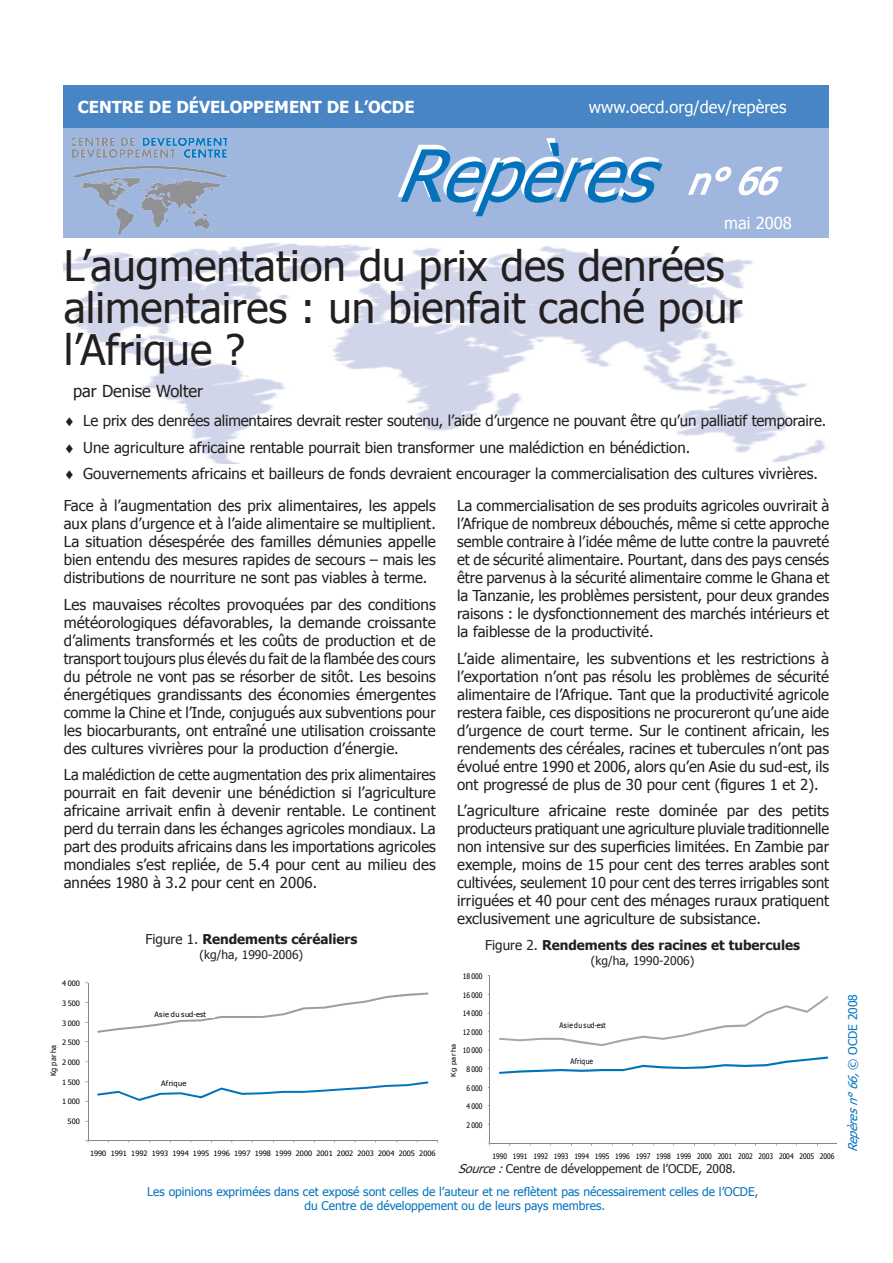
<style>
.page{position:relative;width:893px;height:1263px;background:#fff}
.page>*{position:absolute;margin:0;border:0;box-sizing:border-box;transform-origin:0 0}
.t1{font:italic 72px "Tahoma";color:#0372bb}
.t2{font:42px/42px "Tahoma";color:#231f20}
.t3{font:italic 36px "Tahoma";color:#fff}
.t4{font:16.5px "Tahoma";color:#fff}
.t5{font:700 16.5px "Tahoma";color:#fff}
.t6{font:16.5px "Tahoma";color:#231f20}
.Texte_courant{font:15px/18px "Tahoma";color:#231f20;text-align:justify}
.Box_bullets{font:15px "Tahoma";color:#231f20}
.t7{font:15px/26.5px "Symbol";color:#231f20;text-align:justify}
.Texte_courant-2{font:700 13.5px "Tahoma";color:#231f20}
.t8{font:12px "Tahoma";color:#0372bb}
.Texte_courant-3{font:12px "Tahoma";color:#231f20}
.t9{font:italic 12px "Tahoma";color:#0372bb}
.t10{font:7.65px "Tahoma";letter-spacing:-.01em;color:#000;scale:.88 1}
.t11{font:7.65px "Tahoma";letter-spacing:.04em;color:#000;scale:.88 1}
.t12{font:7.65px "Tahoma";letter-spacing:.035em;color:#000;scale:.88 1}
.t13{font:7.5px "Tahoma";color:#000}
.t14{font:7.35px "Tahoma";letter-spacing:.005em;color:#000}
.t15{font:7.35px "Tahoma";letter-spacing:.03em;color:#000}
.t16{font:6.75px "Tahoma";color:#000;scale:1.14 1}
.s1{font-weight:400}
.s2{font-style:italic}
.s3{font-style:normal}
</style>
<div class="page">
<div style="left:64px;top:127px;width:765px;height:112px;background:#9fb7de"></div>
<img style="left:64px;top:238px;width:765px;height:225px">
<div style="left:64px;top:85px;width:765px;height:43px;background:#4885c5"></div>
<img style="left:72px;top:138px;width:155px;height:96px">
<svg style="left:688px;top:166px;width:95px;height:30px"></svg>
<hr style="left:88px;top:983px;width:1px;height:158px;background:#868686">
<hr style="left:88px;top:1140px;width:350px;height:1px;background:#868686">
<svg style="left:97px;top:1081px;width:331px;height:20px"></svg>
<svg style="left:97px;top:992px;width:331px;height:41px"></svg>
<div style="left:148px;top:1006px;width:67px;height:11px;background:#fff"></div>
<div style="left:154px;top:1075px;width:54px;height:13px;background:#fff"></div>
<hr style="left:489px;top:975px;width:1px;height:168px;background:#868686">
<hr style="left:490px;top:1143px;width:346px;height:1px;background:#868686">
<svg style="left:499px;top:1056px;width:329px;height:18px"></svg>
<svg style="left:499px;top:996px;width:329px;height:50px"></svg>
<div style="left:564px;top:1053px;width:67px;height:13px;background:#fff"></div>
<div style="left:553px;top:1017px;width:63px;height:17px;background:#fff"></div>
<p class="t5" style="left:78px;top:95px;width:338px">CENTRE DE DÉVELOPPEMENT DE L’OCDE</p>
<p class="t4" style="left:589px;top:95px;width:199px">www.oecd.org/dev/repères</p>
<p class="t1" style="left:395px;top:127px;width:292px">Repères</p>
<p class="t3" style="left:687px;top:157px;width:107px">n°66</p>
<p class="t4" style="left:724px;top:212px;width:69px">mai 2008</p>
<p class="t2" style="left:64px;top:242px;width:680px">L’augmentation du prix des denrées alimentaires : un bienfait caché pour l’Afrique ?</p>
<p class="t6" style="left:73px;top:380px;width:132px">par Denise Wolter</p>
<p class="t7" style="left:64px;top:407px;width:13px">♦ ♦ ♦</p>
<p class="Box_bullets" style="left:83px;top:411px;width:744px">Le prix des denrées alimentaires devrait rester soutenu, l’aide d’urgence ne pouvant être qu’un palliatif temporaire.</p>
<p class="Box_bullets" style="left:83px;top:437px;width:609px">Une agriculture africaine rentable pourrait bien transformer une malédiction en bénédiction.</p>
<p class="Box_bullets" style="left:83px;top:464px;width:736px">Gouvernements africains et bailleurs de fonds devraient encourager la commercialisation des cultures vivrières.</p>
<p class="Texte_courant" style="left:64px;top:496px;width:374px">Face à l’augmentation des prix alimentaires, les appels aux plans d’urgence et à l’aide alimentaire se multiplient.<br>La situation désespérée des familles démunies appelle bien entendu des mesures rapides de secours – mais les distributions de nourriture ne sont pas viables à terme.</p>
<p class="Texte_courant" style="left:64px;top:594px;width:374px">Les mauvaises récoltes provoquées par des conditions météorologiques défavorables, la demande croissante d’aliments transformés et les coûts de production et de transport toujours plus élevés du fait de la flambée des cours du pétrole ne vont pas se résorber de sitôt. Les besoins énergétiques grandissants des économies émergentes comme la Chine et l’Inde, conjugués aux subventions pour les biocarburants, ont entraîné une utilisation croissante des cultures vivrières pour la production d’énergie.</p>
<p class="Texte_courant" style="left:64px;top:765px;width:374px">La malédiction de cette augmentation des prix alimentaires pourrait en fait devenir une bénédiction si l’agriculture africaine arrivait enfin à devenir rentable. Le continent perd du terrain dans les échanges agricoles mondiaux. La part des produits africains dans les importations agricoles mondiales s’est repliée, de 5.4 pour cent au milieu des années 1980 à 3.2 pour cent en 2006.</p>
<p class="Texte_courant" style="left:457px;top:496px;width:374px">La commercialisation de ses produits agricoles ouvrirait à l’Afrique de nombreux débouchés, même si cette approche semble contraire à l’idée même de lutte contre la pauvreté et de sécurité alimentaire. Pourtant, dans des pays censés être parvenus à la sécurité alimentaire comme le Ghana et la Tanzanie, les problèmes persistent, pour deux grandes raisons : le dysfonctionnement des marchés intérieurs et la faiblesse de la productivité.</p>
<p class="Texte_courant" style="left:457px;top:648px;width:374px">L’aide alimentaire, les subventions et les restrictions à l’exportation n’ont pas résolu les problèmes de sécurité alimentaire de l’Afrique. Tant que la productivité agricole restera faible, ces dispositions ne procureront qu’une aide d’urgence de court terme. Sur le continent africain, les rendements des céréales, racines et tubercules n’ont pas évolué entre 1990 et 2006, alors qu’en Asie du sud-est, ils ont progressé de plus de 30 pour cent (figures 1 et 2).</p>
<p class="Texte_courant" style="left:457px;top:801px;width:374px">L’agriculture africaine reste dominée par des petits producteurs pratiquant une agriculture pluviale traditionnelle non intensive sur des superficies limitées. En Zambie par exemple, moins de 15 pour cent des terres arables sont cultivées, seulement 10 pour cent des terres irrigables sont irriguées et 40 pour cent des ménages ruraux pratiquent exclusivement une agriculture de subsistance.</p>
<p class="Texte_courant-2" style="left:145px;top:930px;width:214px"><span class="s1">Figure 1.</span> Rendements céréaliers</p>
<p class="Texte_courant-3" style="left:200px;top:946px;width:105px">(kg/ha, 1990-2006)</p>
<p class="Texte_courant-2" style="left:485px;top:936px;width:317px"><span class="s1">Figure 2.</span> Rendements des racines et tubercules</p>
<p class="Texte_courant-3" style="left:591px;top:952px;width:105px">(kg/ha, 1990-2006)</p>
<p class="t14" style="left:62px;top:978px;width:19px">4 000</p>
<p class="t10" style="left:463px;top:971px;width:24px">18 000</p>
<p class="t10" style="left:463px;top:989px;width:24px">16 000</p>
<p class="t14" style="left:62px;top:998px;width:19px">3 500</p>
<p class="t15" style="left:154px;top:1009px;width:53px">Asie du sud-est</p>
<p class="t10" style="left:463px;top:1008px;width:24px">14 000</p>
<p class="t14" style="left:62px;top:1018px;width:19px">3 000</p>
<p class="t10" style="left:463px;top:1027px;width:24px">12 000</p>
<p class="t11" style="left:560px;top:1020px;width:54px">Asie du sud-est</p>
<p class="t14" style="left:62px;top:1037px;width:19px">2 500</p>
<p class="t13" style="left:48px;top:1076px;width:33px;rotate:-90deg">Kg par ha</p>
<p class="t14" style="left:62px;top:1057px;width:19px">2 000</p>
<p class="t16" style="left:449px;top:1076px;width:30px;rotate:-90deg">Kg par ha</p>
<p class="t10" style="left:463px;top:1045px;width:24px">10 000</p>
<p class="t10" style="left:467px;top:1064px;width:20px">8 000</p>
<p class="t12" style="left:571px;top:1056px;width:27px">Afrique</p>
<p class="t14" style="left:62px;top:1077px;width:19px">1 500</p>
<p class="t15" style="left:161px;top:1079px;width:27px">Afrique</p>
<p class="t10" style="left:467px;top:1083px;width:20px">6 000</p>
<p class="t14" style="left:62px;top:1096px;width:19px">1 000</p>
<p class="t10" style="left:467px;top:1101px;width:20px">4 000</p>
<p class="t14" style="left:68px;top:1116px;width:14px">500</p>
<p class="t10" style="left:467px;top:1120px;width:20px">2 000</p>
<p class="t14" style="left:90px;top:1148px;width:347px">1990 1991 1992 1993 1994 1995 1996 1997 1998 1999 2000 2001 2002 2003 2004 2005 2006</p>
<p class="t10" style="left:492px;top:1151px;width:390px">1990 1991 1992 1993 1994 1995 1996 1997 1998 1999 2000 2001 2002 2003 2004 2005 2006</p>
<p class="Texte_courant-3" style="left:458px;top:1161px;width:279px"><span class="s2">Source:</span>Centre de développement de l’OCDE, 2008.</p>
<p class="t8" style="left:147px;top:1183px;width:613px">Les opinions exprimées dans cet exposé sont celles de l’auteur et ne reflètent pas nécessairement celles de l’OCDE,</p>
<p class="t8" style="left:304px;top:1197px;width:302px">du Centre de développement ou de leurs pays membres.</p>
<p class="t9" style="left:845px;top:1152px;width:160px;rotate:-90deg">Repèresn°66,<span class="s3">© O C D E 2 0 0 8</span></p>
</div>
